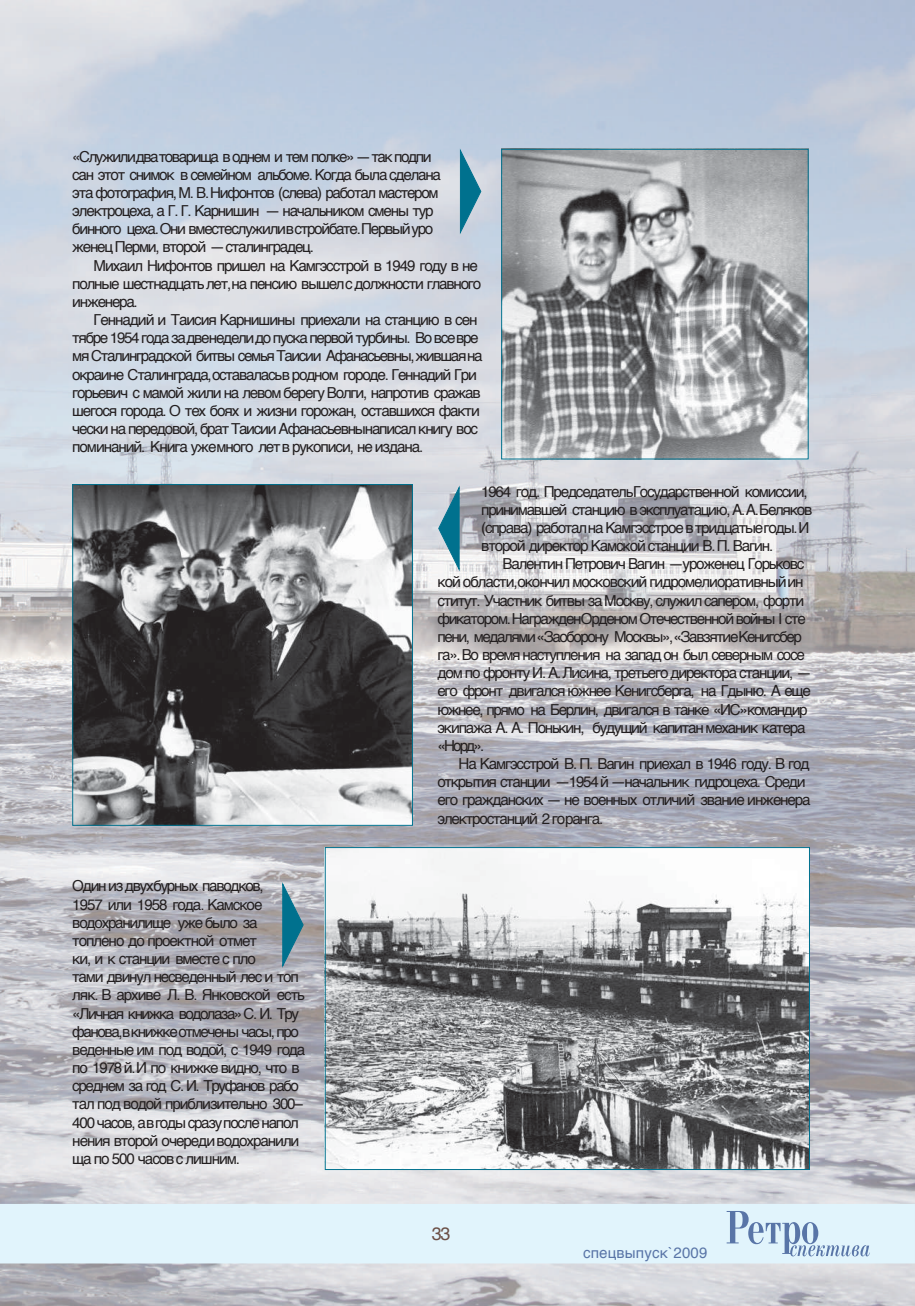
<style>
.page{position:relative;width:915px;height:1306px;background:#fff}
.page>*{position:absolute;margin:0;border:0;box-sizing:border-box;transform-origin:0 0}
.t1{font:18px "Helvetica";color:#6b4f46}
.t2{font:15.15px/18.1px "Helvetica";letter-spacing:-.08em;color:#231f20}
.t3{font:15px "Helvetica";letter-spacing:.015em;color:#5975a7}
</style>
<div class="page">
<img style="left:0;top:0;width:914px;height:1305px">
<div style="left:1px;top:1204px;width:912px;height:58px;background:#e1f4fc"></div>
<div style="left:0;top:1203px;width:914px;height:60px;border:2px solid #e1f4fc"></div>
<svg style="left:726px;top:1211px;width:143px;height:45px"></svg>
<svg style="left:281px;top:883px;width:23px;height:86px"></svg>
<svg style="left:437px;top:486px;width:23px;height:86px"></svg>
<svg style="left:459px;top:149px;width:22px;height:86px"></svg>
<img style="left:327px;top:849px;width:480px;height:318px">
<div style="left:325px;top:847px;width:484px;height:322px;border:1px solid #00718e"></div>
<img style="left:74px;top:486px;width:336px;height:337px">
<div style="left:72px;top:484px;width:340px;height:341px;border:1px solid #00718e"></div>
<img style="left:503px;top:151px;width:303px;height:306px">
<div style="left:501px;top:149px;width:307px;height:310px;border:1px solid #00718e"></div>
<p class="t2" style="left:72px;top:148px;width:370px">«Служили два товарища в однем и тем полке» — так подпи сан этот снимок в семейном альбоме. Когда была сделана эта фотография, М. В. Нифонтов (слева) работал мастером электроцеха, а Г. Г. Карнишин — начальником смены тур бинного цеха. Они вместе служили в стройбате. Первый уро женец Перми, второй — сталинградец.</p>
<p class="t2" style="left:72px;top:257px;width:410px;text-indent:21px">Михаил Нифонтов пришел на Камгэсстрой в 1949 году в не полные шестнадцать лет, на пенсию вышел с должности главного инженера.</p>
<p class="t2" style="left:72px;top:311px;width:411px;text-indent:21px">Геннадий и Таисия Карнишины приехали на станцию в сен тябре 1954 года за две недели до пуска первой турбины. Во все вре мя Сталинградской битвы семья Таисии Афанасьевны, жившая на окраине Сталинграда, оставалась в родном городе. Геннадий Гри горьевич с мамой жили на левом берегу Волги, напротив сражав шегося города. О тех боях и жизни горожан, оставшихся факти чески на передовой, брат Таисии Афанасьевны написал книгу вос поминаний. Книга уже много лет в рукописи, не издана.</p>
<p class="t2" style="left:72px;top:878px;width:234px">Один из двух бурных паводков,<br>1957 или 1958 года. Камское водохранилище уже было за топлено до проектной отмет<br>ки, и к станции вместе с пло<br>тами двинул несведенный лес и топ ляк. В архиве Л. В. Янковской есть «Личная книжка водолаза» С. И. Тру фанова, в книжке отмечены часы, про веденные им под водой, с 1949 года по 1978 й. И по книжке видно, что в среднем за год С. И. Труфанов рабо тал под водой приблизительно 300–<br>400 часов, а в годы сразу после напол нения второй очереди водохранили ща по 500 часов с лишним.</p>
<p class="t2" style="left:481px;top:483px;width:332px">1964 год. Председатель Государственной комиссии, принимавшей станцию в эксплуатацию, А. А. Беляков (справа) работал на Камгэсстрое в тридцатые годы. И второй директор Камской станции В. П. Вагин.</p>
<p class="t2" style="left:437px;top:556px;width:375px;text-indent:65px">Валентин Петрович Вагин —уроженец Горьковс кой области, окончил московский гидромелиоративный ин ститут. Участник битвы за Москву, служил сапером, форти фикатором. Награжден Орденом Отечественной войны I сте пени, медалями «За оборону Москвы», «За взятие Кенигсбер га». Во время наступления на запад он был северным сосе дом по фронту И. А. Лисина, третьего директора станции, — его фронт двигался южнее Кенигсберга, на Гдыню. А еще южнее, прямо на Берлин, двигался в танке «ИС» командир экипажа А. А. Понькин, будущий капитан механик катера «Норд».</p>
<p class="t2" style="left:437px;top:755px;width:374px;text-indent:21px">На Камгэсстрой В. П. Вагин приехал в 1946 году. В год открытия станции —1954 й —начальник гидроцеха. Среди его гражданских — не военных отличий звание инженера электростанций 2 го ранга.</p>
<p class="t1" style="left:431px;top:1226px;width:20px">33</p>
<p class="t3" style="left:582px;top:1246px;width:126px">спецвыпуск`2009</p>
</div>
